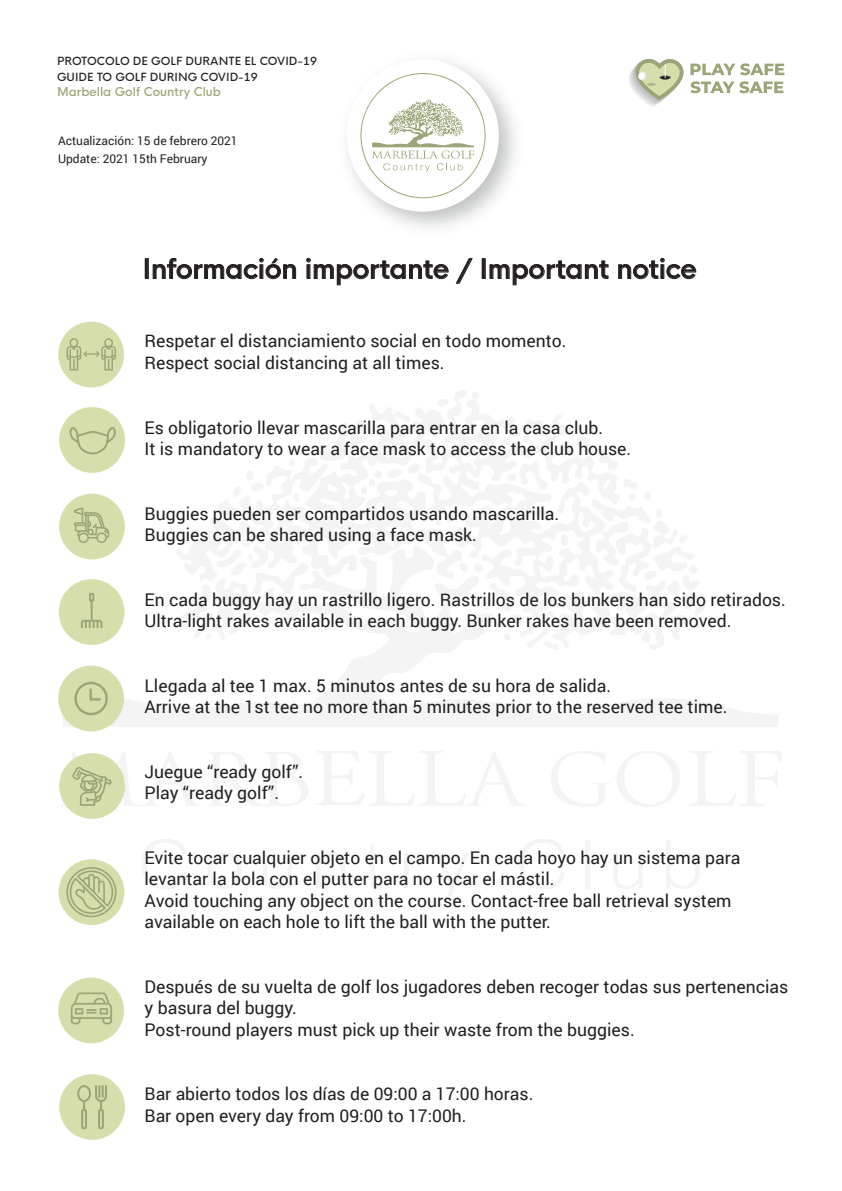
<style>
.page{position:relative;width:842px;height:1191px;background:#fff}
.page>*{position:absolute;margin:0;border:0;box-sizing:border-box;transform-origin:0 0}
.t1{font:500 26.2px "HK Nova";color:#231f20}
.t2{font:17.5px/21.5px "Roboto";color:#231f20}
.t3{font:12px/18.3px "Roboto";color:#231f20}
.t4{font:500 12px "HK Nova";color:#9aa677}
.t5{font:500 11px/15.7px "HK Nova";color:#231f20}
</style>
<div class="page">
<svg style="left:62px;top:546px;width:716px;height:181px"></svg>
<svg style="left:174px;top:390px;width:312px;height:210px"></svg>
<svg style="left:437px;top:398px;width:14px;height:11px"></svg>
<svg style="left:288px;top:458px;width:8px;height:8px"></svg>
<svg style="left:318px;top:414px;width:103px;height:83px"></svg>
<svg style="left:291px;top:492px;width:9px;height:11px"></svg>
<svg style="left:218px;top:468px;width:46px;height:54px"></svg>
<svg style="left:435px;top:516px;width:6px;height:10px"></svg>
<svg style="left:175px;top:549px;width:133px;height:91px"></svg>
<svg style="left:459px;top:414px;width:249px;height:240px"></svg>
<svg style="left:142px;top:839px;width:45px;height:50px"></svg>
<svg style="left:520px;top:839px;width:44px;height:50px"></svg>
<svg style="left:208px;top:853px;width:33px;height:36px"></svg>
<svg style="left:263px;top:854px;width:29px;height:35px"></svg>
<svg style="left:317px;top:853px;width:28px;height:35px"></svg>
<svg style="left:366px;top:844px;width:15px;height:45px"></svg>
<svg style="left:404px;top:853px;width:16px;height:35px"></svg>
<svg style="left:437px;top:854px;width:31px;height:47px"></svg>
<div style="left:585px;top:840px;width:5px;height:48px;background:#f4f4f4"></div>
<svg style="left:614px;top:854px;width:28px;height:35px"></svg>
<svg style="left:667px;top:840px;width:32px;height:49px"></svg>
<svg style="left:551px;top:751px;width:56px;height:55px"></svg>
<svg style="left:617px;top:751px;width:63px;height:55px"></svg>
<svg style="left:315px;top:751px;width:205px;height:54px"></svg>
<svg style="left:690px;top:751px;width:91px;height:55px"></svg>
<div style="left:58px;top:322px;width:66px;height:65px;background:#d6dfab;border-radius:50%"></div>
<svg style="left:66px;top:338px;width:50px;height:32px"></svg>
<div style="left:59px;top:579px;width:66px;height:66px;background:#d6dfab;border-radius:50%"></div>
<svg style="left:81px;top:593px;width:21px;height:35px"></svg>
<div style="left:59px;top:494px;width:66px;height:65px;background:#d6dfab;border-radius:50%"></div>
<svg style="left:74px;top:507px;width:35px;height:36px"></svg>
<div style="left:58px;top:665px;width:66px;height:66px;background:#d6dfab;border-radius:50%"></div>
<svg style="left:74px;top:682px;width:34px;height:33px"></svg>
<div style="left:59px;top:753px;width:66px;height:66px;background:#d6dfab;border-radius:50%"></div>
<svg style="left:60px;top:752px;width:248px;height:54px"></svg>
<div style="left:58px;top:977px;width:66px;height:66px;background:#d6dfab;border-radius:50%"></div>
<svg style="left:71px;top:992px;width:41px;height:32px"></svg>
<div style="left:59px;top:859px;width:65px;height:66px;background:#d6dfab;border-radius:50%"></div>
<svg style="left:66px;top:867px;width:51px;height:50px"></svg>
<svg style="left:360px;top:73px;width:126px;height:125px"></svg>
<svg style="left:690px;top:63px;width:94px;height:12px"></svg>
<svg style="left:690px;top:81px;width:93px;height:12px"></svg>
<svg style="left:629px;top:59px;width:55px;height:48px"></svg>
<div style="left:145px;top:258px;width:4px;height:21px;border:1px solid #231f20"></div>
<svg style="left:153px;top:258px;width:143px;height:21px"></svg>
<svg style="left:306px;top:258px;width:143px;height:27px"></svg>
<svg style="left:456px;top:258px;width:17px;height:26px"></svg>
<div style="left:482px;top:258px;width:3px;height:21px;border:1px solid #231f20"></div>
<svg style="left:490px;top:261px;width:119px;height:24px"></svg>
<svg style="left:618px;top:258px;width:78px;height:21px"></svg>
<div style="left:59px;top:407px;width:66px;height:66px;background:#d6dfab;border-radius:50%"></div>
<svg style="left:69px;top:427px;width:47px;height:27px"></svg>
<div style="left:59px;top:1074px;width:66px;height:65px;background:#d6dfab;border-radius:50%"></div>
<svg style="left:77px;top:1085px;width:30px;height:44px"></svg>
<p class="t5" style="left:57px;top:52px;width:262px">PROTOCOLO DE GOLF DURANTE EL COVID-19<br>GUIDE TO GOLF DURING COVID-19</p>
<p class="t4" style="left:57px;top:81px;width:165px">Marbella Golf Country Club</p>
<p class="t3" style="left:58px;top:131px;width:181px">Actualización: 15 de febrero 2021<br>Update: 2021 15th February</p>
<h1 class="t1" style="left:143px;top:246px;width:555px">Información importante / Important notice</h1>
<p class="t2" style="left:144px;top:330px;width:424px">Respetar el distanciamiento social en todo momento.<br>Respect social distancing at all times.</p>
<p class="t2" style="left:144px;top:416px;width:488px">Es obligatorio llevar mascarilla para entrar en la casa club.<br>It is mandatory to wear a face mask to access the club house.</p>
<p class="t2" style="left:144px;top:502px;width:416px">Buggies pueden ser compartidos usando mascarilla.<br>Buggies can be shared using a face mask.</p>
<p class="t2" style="left:144px;top:588px;width:643px">En cada buggy hay un rastrillo ligero. Rastrillos de los bunkers han sido retirados.<br>Ultra-light rakes available in each buggy. Bunker rakes have been removed.</p>
<p class="t2" style="left:144px;top:674px;width:584px">Llegada al tee 1 max. 5 minutos antes de su hora de salida.<br>Arrive at the 1st tee no more than 5 minutes prior to the reserved tee time.</p>
<p class="t2" style="left:144px;top:760px;width:160px">Juegue “ready golf”.<br>Play “ready golf”.</p>
<p class="t2" style="left:144px;top:846px;width:597px">Evite tocar cualquier objeto en el campo. En cada hoyo hay un sistema para levantar la bola con el putter para no tocar el mástil.<br>Avoid touching any object on the course. Contact-free ball retrieval system available on each hole to lift the ball with the putter.</p>
<p class="t2" style="left:144px;top:975px;width:645px">Después de su vuelta de golf los jugadores deben recoger todas sus pertenencias y basura del buggy.<br>Post-round players must pick up their waste from the buggies.</p>
<p class="t2" style="left:144px;top:1082px;width:390px">Bar abierto todos los días de 09:00 a 17:00 horas.<br>Bar open every day from 09:00 to 17:00h.</p>
</div>
